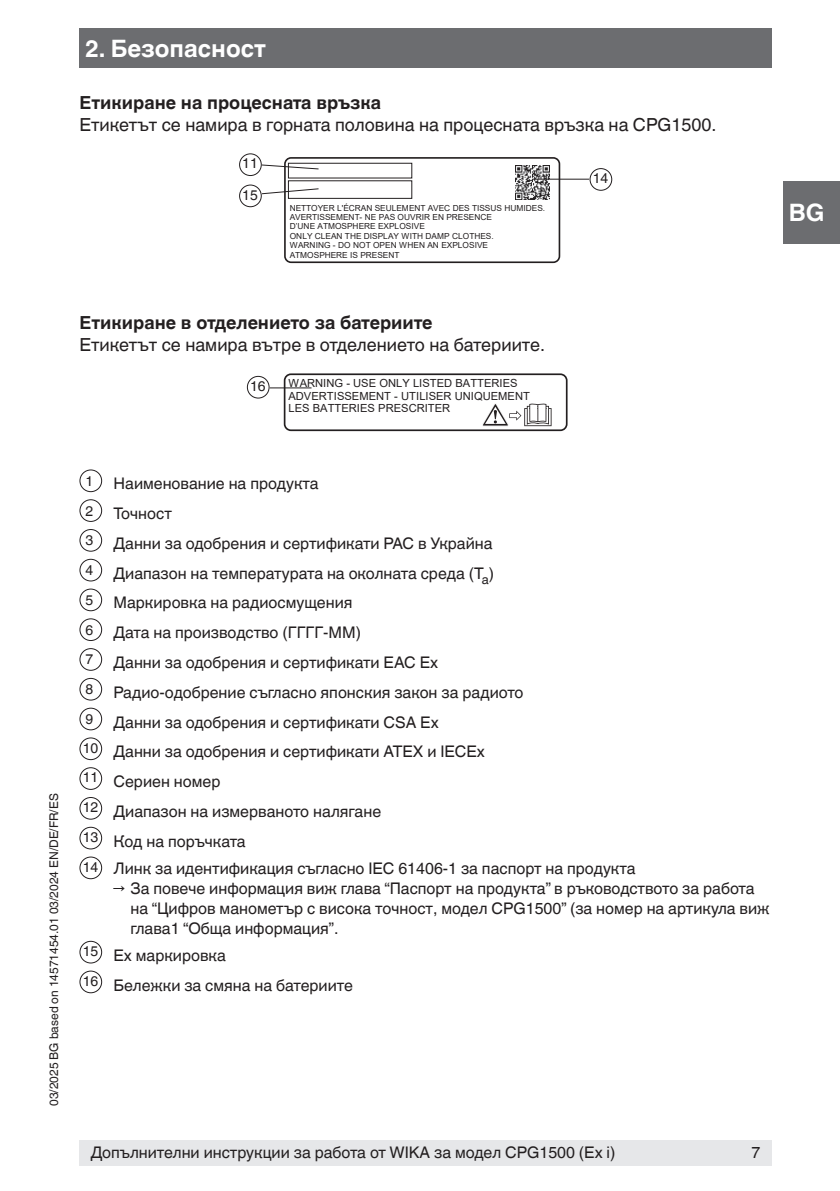
<style>
.page{position:relative;width:840px;height:1191px;background:#fff}
.page>*{position:absolute;margin:0;border:0;box-sizing:border-box;transform-origin:0 0}
.t1{font:700 24px "Helvetica World";color:#fff}
.t2{font:18px "Helvetica World";color:#231f20}
.t3{font:700 18px "Helvetica World";color:#231f20}
.t4{font:16px/29.8px "Helvetica World";color:#231f20}
.t5{font:14px "Helvetica World";color:#231f20}
.t6{font:12px "Helvetica World";color:#231f20}
.t7{font:11.2px/12.6px "Arial";color:#231f20}
.t8{font:8.4px "Arial";letter-spacing:-.005em;color:#231f20}
.s1{font-size:14px}
</style>
<div class="page">
<div style="left:79px;top:1140px;width:692px;height:25px;background:#e6e7e9"></div>
<div style="left:79px;top:28px;width:692px;height:40px;background:#6c6d70"></div>
<div style="left:782px;top:181px;width:57px;height:63px;background:#6c6d70"></div>
<div style="left:79px;top:469px;width:23px;height:23px;border:1px solid #231f20;border-radius:50%"></div>
<div style="left:79px;top:499px;width:23px;height:23px;border:1px solid #231f20;border-radius:50%"></div>
<div style="left:79px;top:529px;width:23px;height:23px;border:1px solid #231f20;border-radius:50%"></div>
<div style="left:79px;top:559px;width:23px;height:22px;border:1px solid #231f20;border-radius:50%"></div>
<div style="left:79px;top:588px;width:23px;height:23px;border:1px solid #231f20;border-radius:50%"></div>
<div style="left:79px;top:618px;width:23px;height:23px;border:1px solid #231f20;border-radius:50%"></div>
<div style="left:79px;top:648px;width:23px;height:23px;border:1px solid #231f20;border-radius:50%"></div>
<div style="left:79px;top:678px;width:23px;height:22px;border:1px solid #231f20;border-radius:50%"></div>
<div style="left:79px;top:707px;width:23px;height:23px;border:1px solid #231f20;border-radius:50%"></div>
<div style="left:79px;top:737px;width:23px;height:23px;border:1px solid #231f20;border-radius:50%"></div>
<div style="left:79px;top:767px;width:23px;height:23px;border:1px solid #231f20;border-radius:50%"></div>
<div style="left:79px;top:797px;width:23px;height:22px;border:1px solid #231f20;border-radius:50%"></div>
<div style="left:79px;top:826px;width:23px;height:23px;border:1px solid #231f20;border-radius:50%"></div>
<div style="left:79px;top:856px;width:23px;height:23px;border:1px solid #231f20;border-radius:50%"></div>
<div style="left:79px;top:940px;width:23px;height:23px;border:1px solid #231f20;border-radius:50%"></div>
<div style="left:79px;top:970px;width:23px;height:23px;border:1px solid #231f20;border-radius:50%"></div>
<img style="left:515px;top:165px;width:34px;height:35px">
<div style="left:288px;top:163px;width:123px;height:15px;border:1px solid #231f20"></div>
<div style="left:284px;top:157px;width:276px;height:106px;border:2px solid #231f20;border-radius:6px"></div>
<svg style="left:261px;top:164px;width:58px;height:6px"></svg>
<div style="left:239px;top:153px;width:22px;height:23px;border:1px solid #231f20;border-radius:50%"></div>
<hr style="left:532px;top:179px;width:56px;height:1px;background:#231f20">
<div style="left:589px;top:168px;width:23px;height:23px;border:1px solid #231f20;border-radius:50%"></div>
<svg style="left:261px;top:188px;width:58px;height:7px"></svg>
<div style="left:239px;top:184px;width:22px;height:23px;border:1px solid #231f20;border-radius:50%"></div>
<svg style="left:482px;top:403px;width:69px;height:23px"></svg>
<div style="left:283px;top:373px;width:284px;height:58px;border:2px solid #231f20;border-radius:6px"></div>
<hr style="left:270px;top:387px;width:41px;height:1px;background:#231f20">
<div style="left:247px;top:376px;width:22px;height:22px;border:1px solid #231f20;border-radius:50%"></div>
<h1 class="t1" style="left:85px;top:34px;width:182px">2. Безопасност</h1>
<p class="t3" style="left:79px;top:93px;width:303px">Етикиране на процесната връзка</p>
<p class="t2" style="left:79px;top:115px;width:638px">Етикетът се намира в горната половина на процесната връзка на CPG1500.</p>
<p class="t5" style="left:242px;top:155px;width:17px">11</p>
<p class="t5" style="left:242px;top:187px;width:17px">15</p>
<p class="t8" style="left:289px;top:202px;width:257px">NETTOYER L'ÉCRAN SEULEMENT AVEC DES TISSUS HUMIDES.</p>
<p class="t8" style="left:289px;top:211px;width:204px">AVERTISSEMENT- NE PAS OUVRIR EN PRESENCE</p>
<p class="t8" style="left:289px;top:221px;width:136px">D’UNE ATMOSPHERE EXPLOSIVE</p>
<p class="t8" style="left:289px;top:230px;width:205px">ONLY CLEAN THE DISPLAY WITH DAMP CLOTHES.</p>
<p class="t8" style="left:289px;top:239px;width:200px">WARNING - DO NOT OPEN WHEN AN EXPLOSIVE</p>
<p class="t8" style="left:289px;top:249px;width:111px">ATMOSPHERE IS PRESENT</p>
<p class="t3" style="left:79px;top:313px;width:354px">Етикиране в отделението за батериите</p>
<p class="t2" style="left:79px;top:335px;width:467px">Етикетът се намира вътре в отделението на батериите.</p>
<p class="t5" style="left:250px;top:378px;width:17px">16</p>
<p class="t7" style="left:288px;top:377px;width:243px">WARNING - USE ONLY LISTED BATTERIES<br>ADVERTISSEMENT - UTILISER UNIQUEMENT<br>LES BATTERIES PRESCRITER</p>
<p class="t5" style="left:592px;top:170px;width:17px">14</p>
<h1 class="t1" style="left:788px;top:199px;width:37px">BG</h1>
<p class="t6" style="left:47px;top:1106px;width:314px;rotate:-90deg">03/2025 BG based on 14571454.01 03/2024 EN/DE/FR/ES</p>
<p class="t5" style="left:85px;top:473px;width:9px">1</p>
<p class="t4" style="left:113px;top:469px;width:206px">Наименование на продукта</p>
<p class="t5" style="left:85px;top:502px;width:9px">2</p>
<p class="t4" style="left:113px;top:499px;width:60px">Точност</p>
<p class="t5" style="left:85px;top:532px;width:9px">3</p>
<p class="t4" style="left:113px;top:528px;width:380px">Данни за одобрения и сертификати PAC в Украйна</p>
<p class="t5" style="left:85px;top:562px;width:9px">4</p>
<p class="t4" style="left:113px;top:558px;width:382px">Диапазон на температурата на околната среда (T<sub>a</sub>)</p>
<p class="t5" style="left:85px;top:592px;width:9px">5</p>
<p class="t4" style="left:113px;top:588px;width:240px">Маркировка на радиосмущения</p>
<p class="t5" style="left:85px;top:621px;width:9px">6</p>
<p class="t4" style="left:113px;top:618px;width:249px">Дата на производство (ГГГГ-ММ)</p>
<p class="t5" style="left:85px;top:651px;width:9px">7</p>
<p class="t4" style="left:113px;top:647px;width:326px">Данни за одобрения и сертификати EAC Ex</p>
<p class="t5" style="left:85px;top:681px;width:9px">8</p>
<p class="t4" style="left:113px;top:677px;width:411px">Радио-одобрение съгласно японския закон за радиото</p>
<p class="t5" style="left:85px;top:711px;width:9px">9</p>
<p class="t4" style="left:83px;top:707px;width:403px;text-indent:31px">Данни за одобрения и сертификати CSA Ex<br><sup>10</sup> Данни за одобрения и сертификати ATEX и IECEx<br><sup>11</sup> Сериен номер<br><sup>12</sup> Диапазон на измерваното налягане<br><sup>13</sup> Код на поръчката</p>
<p class="t4" style="left:83px;top:853px;width:554px"><span class="s1">14</span> Линк за идентификация съгласно IEC 61406-1 за паспорт на продукта</p>
<p class="t4" style="left:130px;top:878px;width:640px;line-height:20px;text-indent:-17px">→ За повече информация виж глава “Паспорт на продукта” в ръководството за работа на “Цифров манометър с висока точност, модел CPG1500” (за номер на артикула виж глава1 “Обща информация”.</p>
<p class="t4" style="left:83px;top:940px;width:271px"><sup>15</sup> Ex маркировка<br><sup>16</sup> Бележки за смяна на батериите</p>
<p class="t4" style="left:91px;top:1138px;width:526px">Допълнителни инструкции за работа от WIKA за модел CPG1500 (Ex i)</p>
<p class="t4" style="left:751px;top:1138px;width:10px">7</p>
</div>
